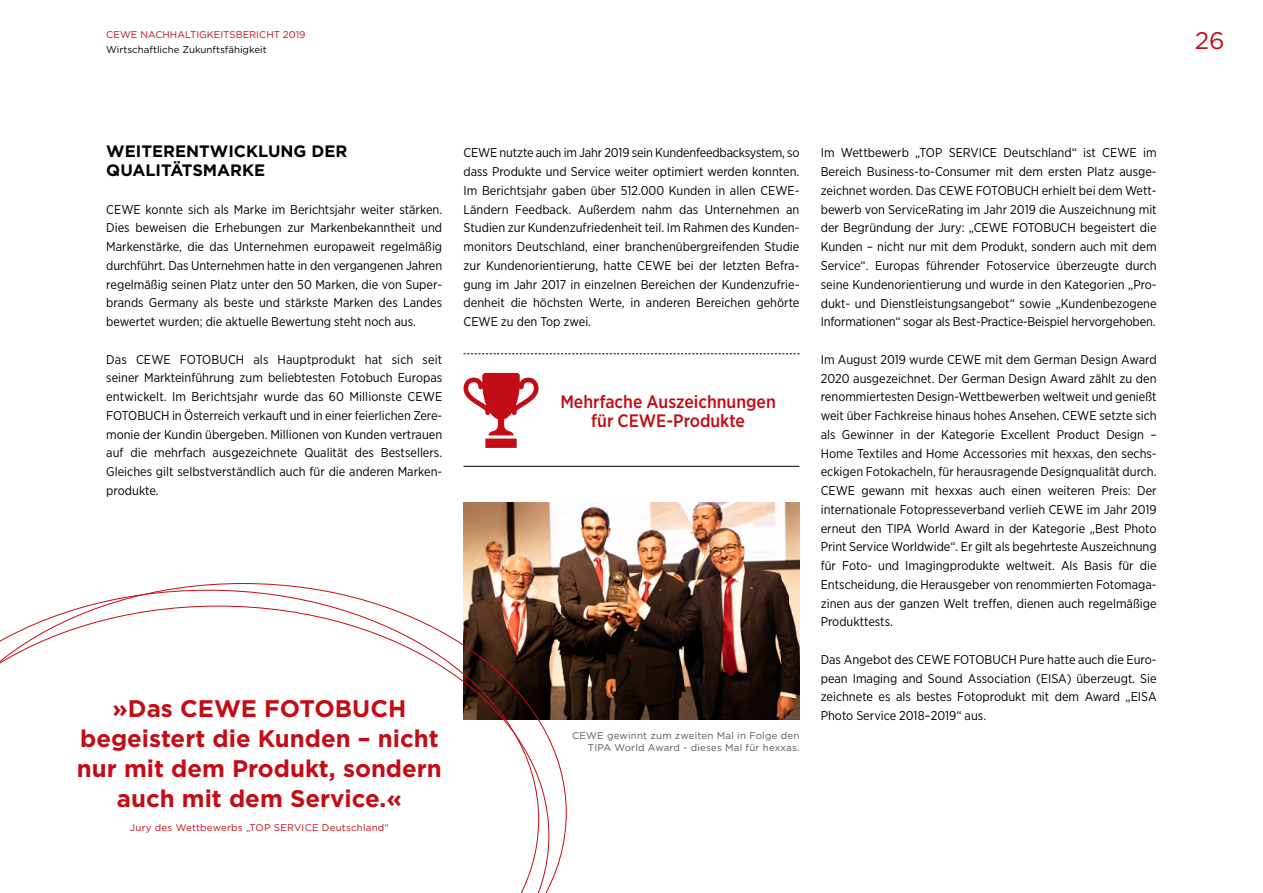
<style>
.page{position:relative;width:1263px;height:893px;background:#fff}
.page>*{position:absolute;margin:0;border:0;box-sizing:border-box;transform-origin:0 0}
.t1{font:700 24px/30px "Gotham";color:#c30c15;text-align:center}
.t2{font:24px "Gotham";color:#c30c15}
.t3{font:500 18px/18.8px "Gotham Narrow";color:#c30c15;text-align:center}
.t4{font:700 16.5px/18.8px "Gotham";color:#000}
.t5{font:12.75px/18.8px "Gotham Narrow";color:#000;text-align:justify}
.t6{font:9.75px/12px "Gotham";letter-spacing:.02em;color:#565656;text-align:right}
.t7{font:9.75px "Gotham";letter-spacing:.02em;color:#c30c15}
.t8{font:9.75px "Gotham";color:#000}
.t9{font:9.75px "Gotham";color:#c30c15}
</style>
<div class="page">
<img style="left:463px;top:502px;width:336px;height:218px">
<hr style="left:463px;top:466px;width:336px;height:1px;background:#000">
<svg style="left:463px;top:353px;width:336px;height:1px"></svg>
<svg style="left:463px;top:373px;width:75px;height:75px"></svg>
<svg style="left:0;top:583px;width:567px;height:310px"></svg>
<p class="t9" style="left:106px;top:28px;width:201px">CEWE NACHHALTIGKEITSBERICHT 2019</p>
<p class="t8" style="left:106px;top:43px;width:162px">Wirtschaftliche Zukunftsfähigkeit</p>
<p class="t4" style="left:106px;top:142px;width:243px">WEITERENTWICKLUNG DER<br>QUALITÄTSMARKE</p>
<p class="t5" style="left:106px;top:199px;width:337px">CEWE konnte sich als Marke im Berichtsjahr weiter stärken.<br>Dies beweisen die Erhebungen zur Markenbekanntheit und Markenstärke, die das Unternehmen europaweit regelmäßig durchführt. Das Unternehmen hatte in den vergangenen Jahren regelmäßig seinen Platz unter den 50 Marken, die von Super&shy;brands Germany als beste und stärkste Marken des Landes bewertet wurden; die aktuelle Bewertung steht noch aus.</p>
<p class="t5" style="left:106px;top:349px;width:337px">Das CEWE FOTOBUCH als Hauptprodukt hat sich seit seiner Markteinführung zum beliebtesten Fotobuch Europas entwickelt. Im Berichtsjahr wurde das 60 Millionste CEWE FOTOBUCH in Österreich verkauft und in einer feierlichen Zere&shy;monie der Kundin übergeben. Millionen von Kunden vertrauen auf die mehrfach ausgezeichnete Qualität des Bestsellers.<br>Gleiches gilt selbstverständlich auch für die anderen Marken&shy;produkte.</p>
<h1 class="t1" style="left:77px;top:694px;width:366px">»Das CEWE FOTOBUCH begeistert die Kunden – nicht nur mit dem Produkt, sondern auch mit dem Service.«</h1>
<p class="t7" style="left:130px;top:822px;width:260px">Jury des Wettbewerbs „TOP SERVICE Deutschland“</p>
<p class="t5" style="left:463px;top:143px;width:337px">CEWE nutzte auch im Jahr 2019 sein Kundenfeedbacksystem, so dass Produkte und Service weiter optimiert werden konnten.<br>Im Berichtsjahr gaben über 512.000 Kunden in allen CEWE-Ländern Feedback. Außerdem nahm das Unternehmen an Studien zur Kundenzufriedenheit teil. Im Rahmen des Kunden&shy;monitors Deutschland, einer branchenübergreifenden Studie zur Kundenorientierung, hatte CEWE bei der letzten Befra&shy;gung im Jahr 2017 in einzelnen Bereichen der Kundenzufrie&shy;denheit die höchsten Werte, in anderen Bereichen gehörte CEWE zu den Top zwei.</p>
<p class="t5" style="left:821px;top:143px;width:337px">Im Wettbewerb „TOP SERVICE Deutschland“ ist CEWE im Bereich Business-to-Consumer mit dem ersten Platz ausge&shy;zeichnet worden. Das CEWE FOTOBUCH erhielt bei dem Wett&shy;bewerb von ServiceRating im Jahr 2019 die Auszeichnung mit der Begründung der Jury: „CEWE FOTOBUCH begeistert die Kunden – nicht nur mit dem Produkt, sondern auch mit dem Service“. Europas führender Fotoservice überzeugte durch seine Kundenorientierung und wurde in den Kategorien „Pro&shy;dukt- und Dienstleistungsangebot“ sowie „Kundenbezogene Informationen“ sogar als Best-Practice-Beispiel hervorgehoben.</p>
<p class="t5" style="left:821px;top:350px;width:337px">Im August 2019 wurde CEWE mit dem German Design Award 2020 ausgezeichnet. Der German Design Award zählt zu den renommiertesten Design-Wettbewerben weltweit und genießt weit über Fachkreise hinaus hohes Ansehen. CEWE setzte sich als Gewinner in der Kategorie Excellent Product Design – Home Textiles and Home Accessories mit hexxas, den sechs&shy;eckigen Fotokacheln, für herausragende Designqualität durch.<br>CEWE gewann mit hexxas auch einen weiteren Preis: Der internationale Fotopresseverband verlieh CEWE im Jahr 2019 erneut den TIPA World Award in der Kategorie „Best Photo Print Service Worldwide“. Er gilt als begehrteste Auszeichnung für Foto- und Imagingprodukte weltweit. Als Basis für die Entscheidung, die Herausgeber von renommierten Fotomaga&shy;zinen aus der ganzen Welt treffen, dienen auch regelmäßige Produkttests.</p>
<p class="t5" style="left:821px;top:650px;width:337px">Das Angebot des CEWE FOTOBUCH Pure hatte auch die Euro&shy;pean Imaging and Sound Association (EISA) überzeugt. Sie zeichnete es als bestes Fotoprodukt mit dem Award „EISA Photo Service 2018–2019“ aus.</p>
<h2 class="t3" style="left:560px;top:392px;width:217px">Mehrfache Auszeichnungen für CEWE-Produkte</h2>
<p class="t6" style="left:572px;top:729px;width:229px">CEWE gewinnt zum zweiten Mal in Folge den<br>TIPA World Award - dieses Mal für hexxas.</p>
<h1 class="t2" style="left:1195px;top:25px;width:31px">26</h1>
</div>
